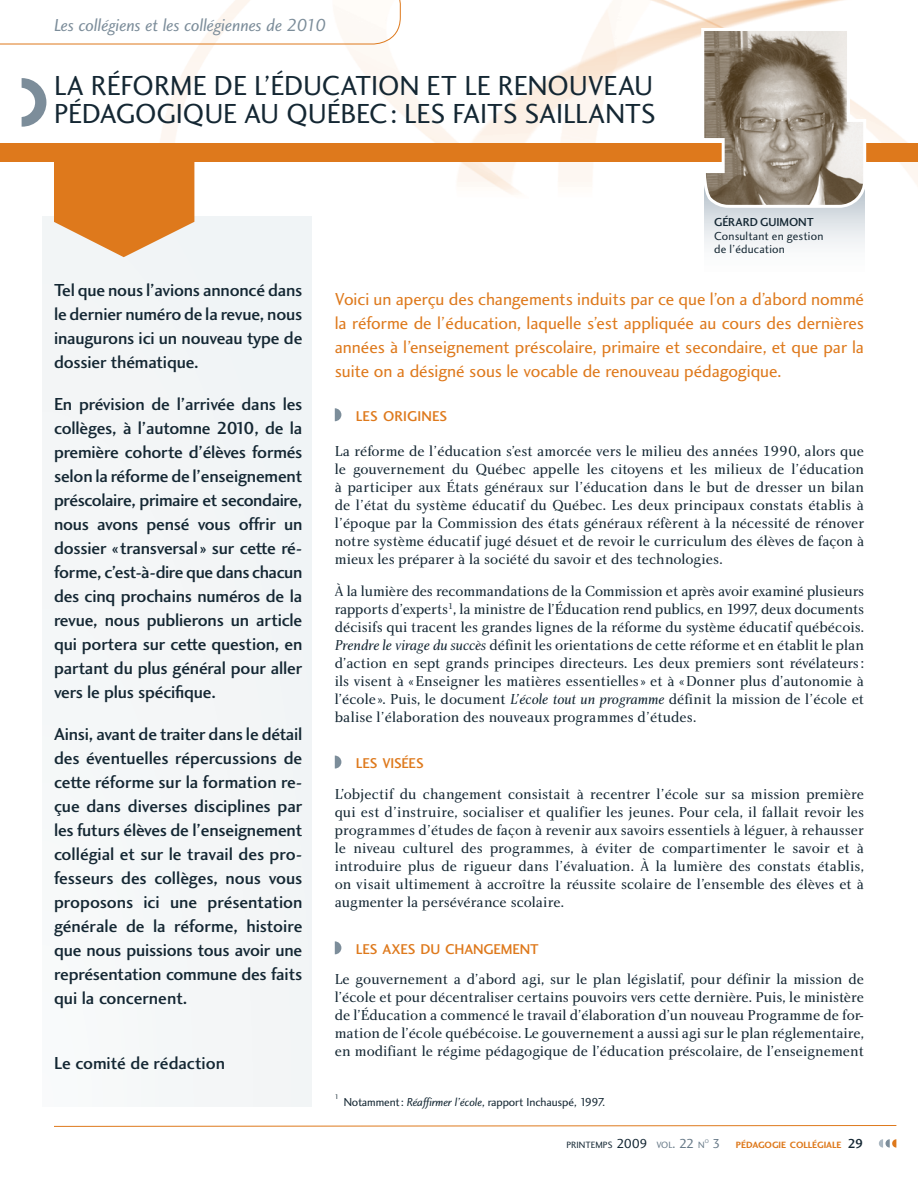
<style>
.page{position:relative;width:918px;height:1188px;background:#fff}
.page>*{position:absolute;margin:0;border:0;box-sizing:border-box;transform-origin:0 0}
.t1{font:28.5px/28.5px "Charlotte Sans Book Plain";color:#142733}
.t2{font:18px/24px "Charlotte Sans Medium Plain";letter-spacing:-.01em;color:#142733;text-align:justify}
.t3{font:18px/24px "Charlotte Sans Book Plain";color:#de791c;text-align:justify}
.t4{font:18px "Charlotte Sans Book Italic Plain";letter-spacing:-.01em;color:#7c8d9a}
.t5{font:15px/18px "Charlotte Book Plain";color:#142733;text-align:justify}
.t6{font:14.7px "Charlotte Sans Medium Plain";letter-spacing:-.005em;color:#de791c}
.t7{font:12px/13.5px "Charlotte Sans Book Plain";color:#142733}
.t8{font:12px "Charlotte Sans Medium Plain";color:#142733}
.t9{font:9.45px "Charlotte Sans Bold Plain";color:#de791c}
.t10{font:9.45px "Charlotte Sans Book Plain";color:#142733}
.t11{font:6.9px "Charlotte Sans Book Plain";color:#142733}
.t12{font:5.55px "Charlotte Sans Book Plain";color:#687a88}
.s1{font-family:"Charlotte Book Italic Plain"}
.s2{font-family:"Charlotte Sans Book Italic Plain"}
.s3{font-size:13.5px}
.s4{color:#687a88}
.s5{font-size:13.5px;color:#687a88}
.s6{font-family:"Charlotte Sans Book Plain";font-size:13.5px;color:#687a88}
.s7{font-family:"Charlotte Sans Medium Plain";font-size:13.5px;color:#142733}
</style>
<div class="page">
<div style="left:43px;top:216px;width:268px;height:891px;background:#f3f5f6"></div>
<img style="left:0;top:0;width:918px;height:199px">
<svg style="left:704px;top:209px;width:161px;height:38px"></svg>
<svg style="left:0;top:0;width:400px;height:44px"></svg>
<div style="left:0;top:144px;width:918px;height:18px;background:#de791c"></div>
<svg style="left:700px;top:26px;width:168px;height:183px"></svg>
<svg style="left:335px;top:756px;width:6px;height:13px"></svg>
<svg style="left:54px;top:1125px;width:843px;height:2px;background:#edbb8c"></svg>
<svg style="left:879px;top:1139px;width:17px;height:9px"></svg>
<svg style="left:335px;top:408px;width:6px;height:13px"></svg>
<svg style="left:335px;top:941px;width:6px;height:13px"></svg>
<svg style="left:20px;top:78px;width:26px;height:49px"></svg>
<svg style="left:54px;top:162px;width:140px;height:95px"></svg>
<p class="t4" style="left:54px;top:18px;width:274px">Les collégiens et les collégiennes de 2010</p>
<h1 class="t1" style="left:54px;top:74px;width:603px">LA RÉFORME DE L’ÉDUCATION ET LE RENOUVEAU<br>PÉDAGOGIQUE AU QUÉBEC : LES FAITS SAILLANTS</h1>
<p class="t2" style="left:54px;top:280px;width:250px">Tel que nous l’avions annoncé dans le dernier numéro de la revue, nous inaugurons ici un nouveau type de dossier thématique.</p>
<p class="t2" style="left:54px;top:394px;width:250px">En prévision de l’arrivée dans les collèges, à l’automne 2010, de la première cohorte d’élèves formés selon la réforme de l’enseignement préscolaire, primaire et secondaire, nous avons pensé vous offrir un dossier « transversal » sur cette ré&shy;forme, c’est-à-dire que dans chacun des cinq prochains numéros de la revue, nous publierons un article qui portera sur cette question, en partant du plus général pour aller vers le plus spécifique.</p>
<p class="t2" style="left:54px;top:724px;width:250px">Ainsi, avant de traiter dans le détail des éventuelles répercussions de cette réforme sur la formation re&shy;çue dans diverses disciplines par les futurs élèves de l’enseignement collégial et sur le travail des pro&shy;fesseurs des collèges, nous vous proposons ici une présentation générale de la réforme, histoire que nous puissions tous avoir une représentation commune des faits qui la concernent.</p>
<p class="t2" style="left:54px;top:1052px;width:173px">Le comité de rédaction</p>
<p class="t8" style="left:714px;top:217px;width:101px">GÉRARD GUIMONT</p>
<p class="t7" style="left:714px;top:230px;width:111px">Consultant en gestion de l’éducation</p>
<p class="t3" style="left:335px;top:289px;width:531px">Voici un aperçu des changements induits par ce que l’on a d’abord nommé la réforme de l’éducation, laquelle s’est appliquée au cours des dernières années à l’enseignement préscolaire, primaire et secondaire, et que par la suite on a désigné sous le vocable de renouveau pédagogique.</p>
<p class="t6" style="left:356px;top:410px;width:93px">LES ORIGINES</p>
<p class="t5" style="left:335px;top:444px;width:531px">La réforme de l’éducation s’est amorcée vers le milieu des années 1990, alors que le gouvernement du Québec appelle les citoyens et les milieux de l’éducation à participer aux États généraux sur l’éducation dans le but de dresser un bilan de l’état du système éducatif du Québec. Les deux principaux constats établis à l’époque par la Commission des états généraux réfèrent à la nécessité de rénover notre système éducatif jugé désuet et de revoir le curriculum des élèves de façon à mieux les préparer à la société du savoir et des technologies.</p>
<p class="t5" style="left:335px;top:583px;width:531px">À la lumière des recommandations de la Commission et après avoir examiné plusieurs rapports d’experts<sup>1</sup>, la ministre de l’Éducation rend publics, en 1997, deux documents décisifs qui tracent les grandes lignes de la réforme du système éducatif québécois.<br><span class="s1">Prendre le virage du succès</span> définit les orientations de cette réforme et en établit le plan d’action en sept grands principes directeurs. Les deux premiers sont révélateurs : ils visent à « Enseigner les matières essentielles » et à « Donner plus d’autonomie à l’école ». Puis, le document <span class="s1">L’école tout un programme</span> définit la mission de l’école et balise l’élaboration des nouveaux programmes d’études.</p>
<p class="t6" style="left:356px;top:757px;width:69px">LES VISÉES</p>
<p class="t5" style="left:335px;top:786px;width:531px">L’objectif du changement consistait à recentrer l’école sur sa mission première qui est d’instruire, socialiser et qualifier les jeunes. Pour cela, il fallait revoir les programmes d’études de façon à revenir aux savoirs essentiels à léguer, à rehausser le niveau culturel des programmes, à éviter de compartimenter le savoir et à introduire plus de rigueur dans l’évaluation. À la lumière des constats établis, on visait ultimement à accroître la réussite scolaire de l’ensemble des élèves et à augmenter la persévérance scolaire.</p>
<p class="t6" style="left:356px;top:943px;width:184px">LES AXES DU CHANGEMENT</p>
<p class="t5" style="left:335px;top:972px;width:531px">Le gouvernement a d’abord agi, sur le plan législatif, pour définir la mission de l’école et pour décentraliser certains pouvoirs vers cette dernière. Puis, le ministère de l’Éducation a commencé le travail d’élaboration d’un nouveau Programme de for&shy;mation de l’école québécoise. Le gouvernement a aussi agi sur le plan réglementaire, en modifiant le régime pédagogique de l’éducation préscolaire, de l’enseignement</p>
<p class="t11" style="left:335px;top:1094px;width:6px">1</p>
<p class="t7" style="left:344px;top:1097px;width:263px">Notamment : <span class="s2">Réaffirmer l’école</span>, rapport Inchauspé, 1997.</p>
<p class="t10" style="left:566px;top:1141px;width:140px">PRINTEMPS <span class="s3">2009</span> <span class="s4">VOL</span><span class="s5">. 22</span> <span class="s4">N</span></p>
<p class="t12" style="left:705px;top:1139px;width:6px">O</p>
<p class="t9" style="left:713px;top:1141px;width:152px"><span class="s6">3</span> PÉDAGOGIE COLLÉGIALE <span class="s7">29</span></p>
</div>
